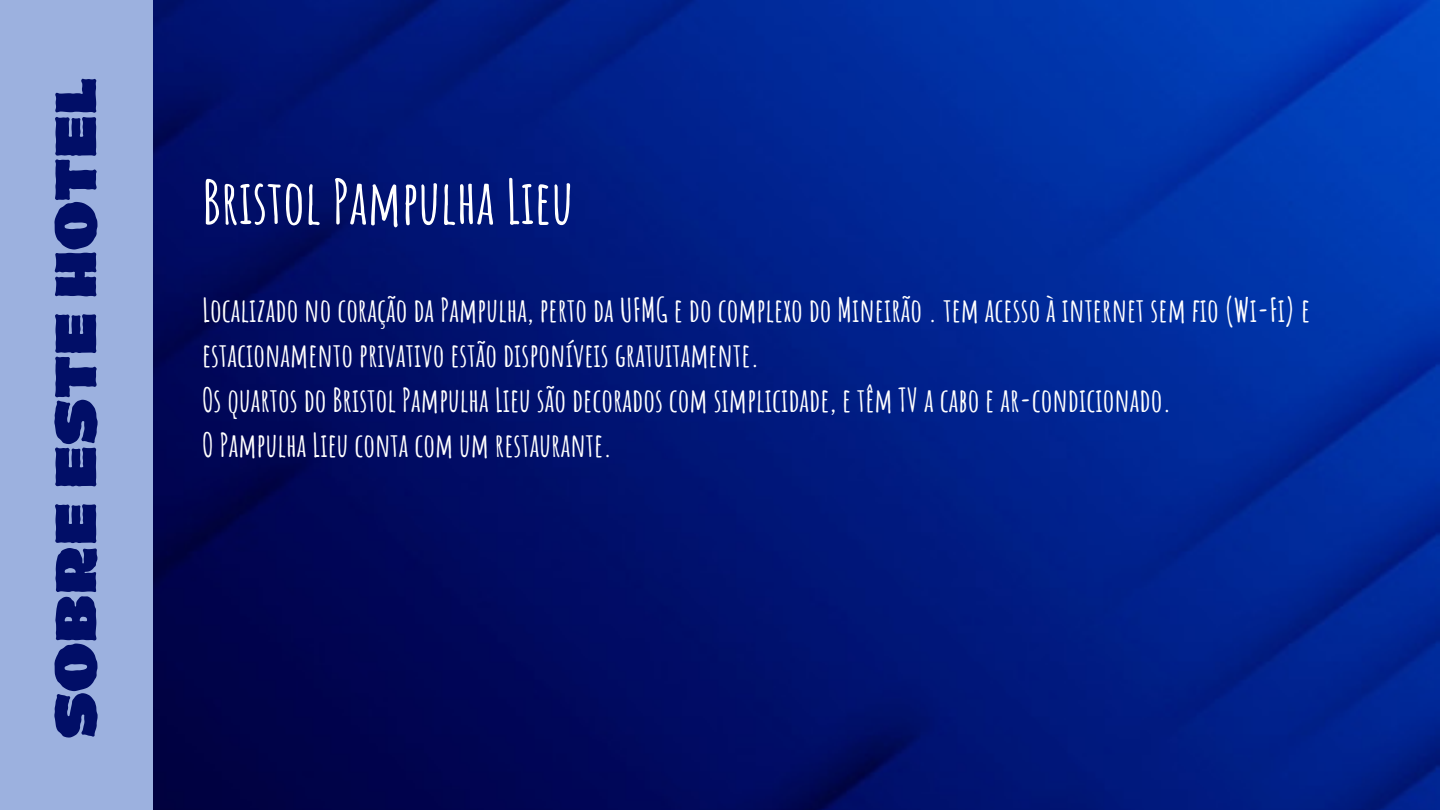
<style>
.page{position:relative;width:1440px;height:810px;background:#fff}
.page>*{position:absolute;margin:0;border:0;box-sizing:border-box;transform-origin:0 0}
.t1{font:700 60.5px "Amatic SC";color:#fff}
.t2{font:900 53px "Dingos Stamp";color:#010e67}
.t3{font:700 32.3px/45px "Amatic SC";color:#fff}
</style>
<div class="page">
<img style="left:152px;top:0;width:1288px;height:810px">
<div style="left:0;top:0;width:152px;height:810px;background:#9cb1df"></div>
<h2 class="t2" style="left:54px;top:739px;width:663px;rotate:-90deg">SOBRE ESTE HOTEL</h2>
<h1 class="t1" style="left:202px;top:163px;width:373px">Bristol Pampulha Lieu</h1>
<p class="t3" style="left:202px;top:288px;width:1110px">Localizado no coração da Pampulha, perto da UFMG e do complexo do Mineirão . tem acesso à internet sem fio (Wi-Fi) e estacionamento privativo estão disponíveis gratuitamente.<br>Os quartos do Bristol Pampulha Lieu são decorados com simplicidade, e têm TV a cabo e ar-condicionado.<br>O Pampulha Lieu conta com um restaurante.</p>
</div>
